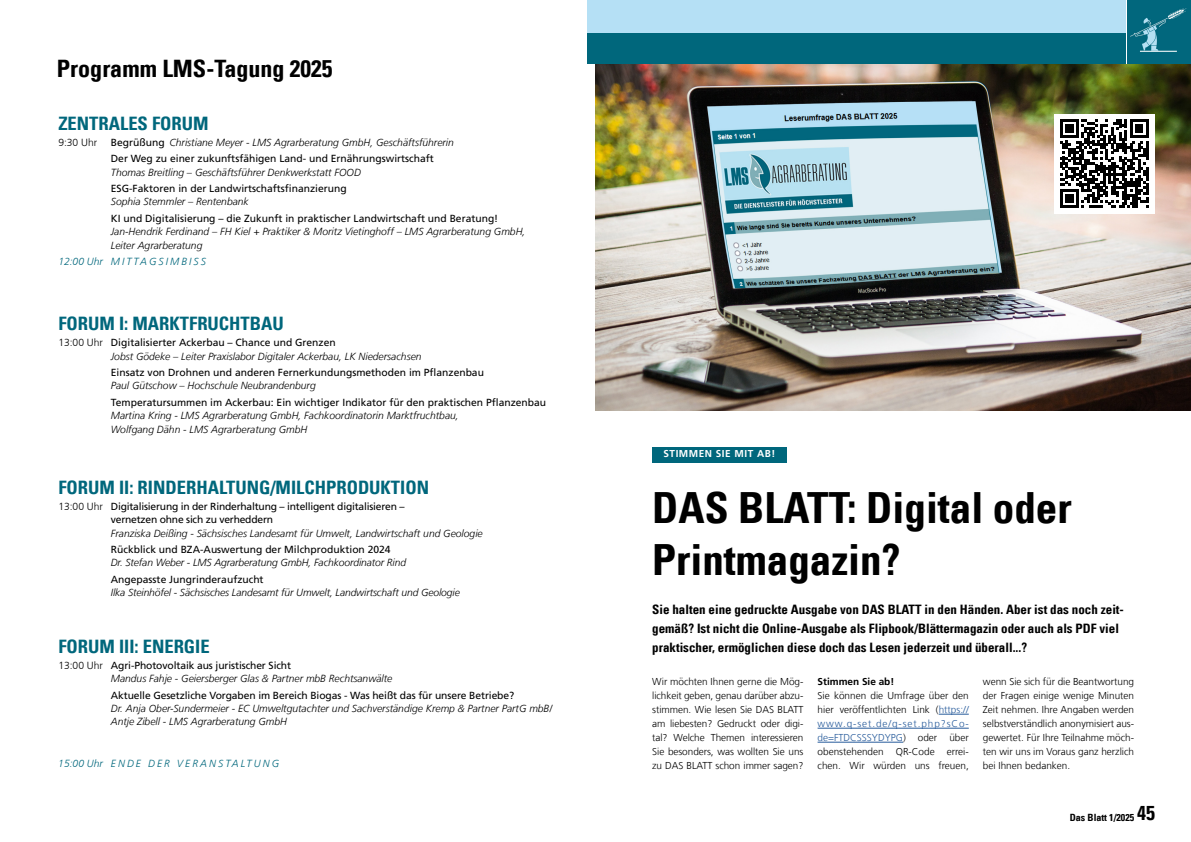
<style>
.page{position:relative;width:1191px;height:842px;background:#fff}
.page>*{position:absolute;margin:0;border:0;box-sizing:border-box;transform-origin:0 0}
.t1{font:43px/51.6px "Univers Com 67 Bold Cond";color:#000}
.t2{font:24px "Univers Com 67 Bold Cond";color:#000}
.t3{font:18.5px "Univers Com 67 Bold Cond";color:#00677c}
.t4{font:13px/19px "Univers Com 67 Bold Cond";color:#000}
.t5{font:italic 300 10.3px/13.4px "Frutiger LT Com";color:#000}
.t6{font:10.3px/16.3px "Frutiger LT Com";color:#000}
.t7{font:10.3px/13.4px "Frutiger LT Com";letter-spacing:-.02em;color:#000}
.t8{font:italic 300 10.3px "Frutiger LT Com";letter-spacing:.2em;color:#00677c}
.t9{font:300 10.3px "Frutiger LT Com";color:#000}
.t10{font:300 10px/14px "Frutiger LT Com";color:#000;text-align:justify}
.t11{font:700 10px "Frutiger LT Com";letter-spacing:.05em;color:#fff}
.t12{font:10px "Univers Com 67 Bold Cond";color:#000}
.t13{font:700 10px "Frutiger LT Com";color:#000}
.s1{font-weight:300;font-style:italic}
.s2{font-style:normal}
.s3{font-weight:400;font-style:normal}
.s4{font-weight:300}
.s5{font-size:20px}
.s6{color:#275b9b}
</style>
<div class="page">
<div style="left:652px;top:447px;width:134px;height:16px;background:#00677c"></div>
<hr style="left:938px;top:714px;width:30px;height:1px;background:#275b9b">
<hr style="left:817px;top:728px;width:151px;height:1px;background:#275b9b">
<hr style="left:817px;top:742px;width:86px;height:1px;background:#275b9b">
<img style="left:595px;top:64px;width:596px;height:346px">
<div style="left:1054px;top:114px;width:100px;height:99px;background:#fff"></div>
<svg style="left:1060px;top:119px;width:88px;height:89px"></svg>
<div style="left:587px;top:0;width:538px;height:34px;background:#b5e0f5"></div>
<div style="left:587px;top:33px;width:538px;height:31px;background:#00677c"></div>
<img style="left:1127px;top:0;width:64px;height:64px">
<hr style="left:1140px;top:51px;width:36px;height:1px;background:#fff">
<h2 class="t2" style="left:57px;top:53px;width:277px">Programm LMS-Tagung 2025</h2>
<h3 class="t3" style="left:58px;top:112px;width:152px">ZENTRALES FORUM</h3>
<p class="t9" style="left:58px;top:137px;width:40px">9:30 Uhr</p>
<p class="t6" style="left:111px;top:134px;width:344px">Begrüßung <span class="s1">Christiane Meyer - LMS Agrarberatung GmbH, Geschäftsführerin<br></span>Der Weg zu einer zukunftsfähigen Land- und Ernährungswirtschaft</p>
<p class="t5" style="left:111px;top:165px;width:251px">Thomas Breitling – Geschäftsführer Denkwerkstatt FOOD</p>
<p class="t6" style="left:111px;top:180px;width:237px">ESG-Faktoren in der Landwirtschaftsfinanzierung</p>
<p class="t5" style="left:111px;top:195px;width:139px">Sophia Stemmler – Rentenbank</p>
<p class="t6" style="left:111px;top:210px;width:389px">KI und Digitalisierung – die Zukunft in praktischer Landwirtschaft und Beratung!</p>
<p class="t5" style="left:111px;top:225px;width:416px">Jan-Hendrik Ferdinand – FH Kiel + Praktiker &amp; Moritz Vietinghoff – LMS Agrarberatung GmbH,<br>Leiter Agrarberatung</p>
<p class="t8" style="left:58px;top:255px;width:149px">12:00 Uhr MITTAGSIMBISS</p>
<h3 class="t3" style="left:58px;top:312px;width:227px">FORUM I: MARKTFRUCHTBAU</h3>
<p class="t5" style="left:111px;top:336px;width:312px;text-indent:-53px"><span class="s2">13:00 Uhr</span> <span class="s3">Digitalisierter Ackerbau – Chance und Grenzen<br></span>Jobst Gödeke – Leiter Praxislabor Digitaler Ackerbau, LK Niedersachsen</p>
<p class="t6" style="left:111px;top:364px;width:374px">Einsatz von Drohnen und anderen Fernerkundungsmethoden im Pflanzenbau</p>
<p class="t5" style="left:111px;top:379px;width:206px">Paul Gütschow – Hochschule Neubrandenburg</p>
<p class="t6" style="left:111px;top:394px;width:437px">Temperatursummen im Ackerbau: Ein wichtiger Indikator für den praktischen Pflanzenbau</p>
<p class="t5" style="left:111px;top:409px;width:349px">Martina Kring - LMS Agrarberatung GmbH, Fachkoordinatorin Marktfruchtbau,<br>Wolfgang Dähn - LMS Agrarberatung GmbH</p>
<h3 class="t3" style="left:58px;top:476px;width:372px">FORUM II: RINDERHALTUNG/MILCHPRODUKTION</h3>
<p class="t7" style="left:111px;top:500px;width:295px;text-indent:-53px"><span class="s4">13:00 Uhr</span> Digitalisierung in der Rinderhaltung – intelligent digitalisieren – vernetzen ohne sich zu verheddern</p>
<p class="t5" style="left:111px;top:526px;width:373px">Franziska Deißing - Sächsisches Landesamt für Umwelt, Landwirtschaft und Geologie</p>
<p class="t6" style="left:111px;top:541px;width:281px">Rückblick und BZA-Auswertung der Milchproduktion 2024</p>
<p class="t5" style="left:111px;top:556px;width:297px">Dr. Stefan Weber - LMS Agrarberatung GmbH, Fachkoordinator Rind</p>
<p class="t6" style="left:111px;top:571px;width:154px">Angepasste Jungrinderaufzucht</p>
<p class="t5" style="left:111px;top:586px;width:350px">Ilka Steinhöfel - Sächsisches Landesamt für Umwelt, Landwirtschaft und Geologie</p>
<h3 class="t3" style="left:58px;top:635px;width:153px">FORUM III: ENERGIE</h3>
<p class="t5" style="left:111px;top:659px;width:283px;text-indent:-53px"><span class="s2">13:00 Uhr</span> <span class="s3">Agri-Photovoltaik aus juristischer Sicht<br></span>Mandus Fahje - Geiersberger Glas &amp; Partner mbB Rechtsanwälte</p>
<p class="t6" style="left:111px;top:687px;width:405px">Aktuelle Gesetzliche Vorgaben im Bereich Biogas - Was heißt das für unsere Betriebe?</p>
<p class="t5" style="left:111px;top:702px;width:443px">Dr. Anja Ober-Sundermeier - EC Umweltgutachter und Sachverständige Kremp &amp; Partner PartG mbB/<br>Antje Zibell - LMS Agrarberatung GmbH</p>
<p class="t8" style="left:58px;top:757px;width:222px">15:00 Uhr ENDE DER VERANSTALTUNG</p>
<p class="t11" style="left:663px;top:448px;width:113px">STIMMEN SIE MIT AB!</p>
<h1 class="t1" style="left:652px;top:482px;width:421px">DAS BLATT: Digital oder<br>Printmagazin?</h1>
<p class="t4" style="left:652px;top:599px;width:473px">Sie halten eine gedruckte Ausgabe von DAS BLATT in den Händen. Aber ist das noch zeit&shy;gemäß? Ist nicht die Online-Ausgabe als Flipbook/Blättermagazin oder auch als PDF viel praktischer, ermöglichen diese doch das Lesen jederzeit und überall...?</p>
<p class="t10" style="left:652px;top:675px;width:153px">Wir möchten Ihnen gerne die Mög&shy;lichkeit geben, genau darüber abzu&shy;stimmen. Wie lesen Sie DAS BLATT am liebesten? Gedruckt oder digi&shy;tal? Welche Themen interessieren Sie besonders, was wollten Sie uns zu DAS BLATT schon immer sagen?</p>
<p class="t13" style="left:817px;top:676px;width:78px">Stimmen Sie ab!</p>
<p class="t10" style="left:983px;top:675px;width:153px">wenn Sie sich für die Beantwortung der Fragen einige wenige Minuten Zeit nehmen. Ihre Angaben werden selbstverständlich anonymisiert aus&shy;gewertet. Für Ihre Teilnahme möch&shy;ten wir uns im Voraus ganz herzlich bei Ihnen bedanken.</p>
<p class="t12" style="left:1069px;top:811px;width:87px">Das Blatt 1/2025 <span class="s5">45</span></p>
<p class="t10" style="left:817px;top:689px;width:153px">Sie können die Umfrage über den hier veröffentlichten Link (<span class="s6">https:// www.q-set.de/q-set.php?sCo&shy;de=FTDCSSSYDYPG</span>) oder über obenstehenden QR-Code errei&shy;chen. Wir würden uns freuen,</p>
</div>
